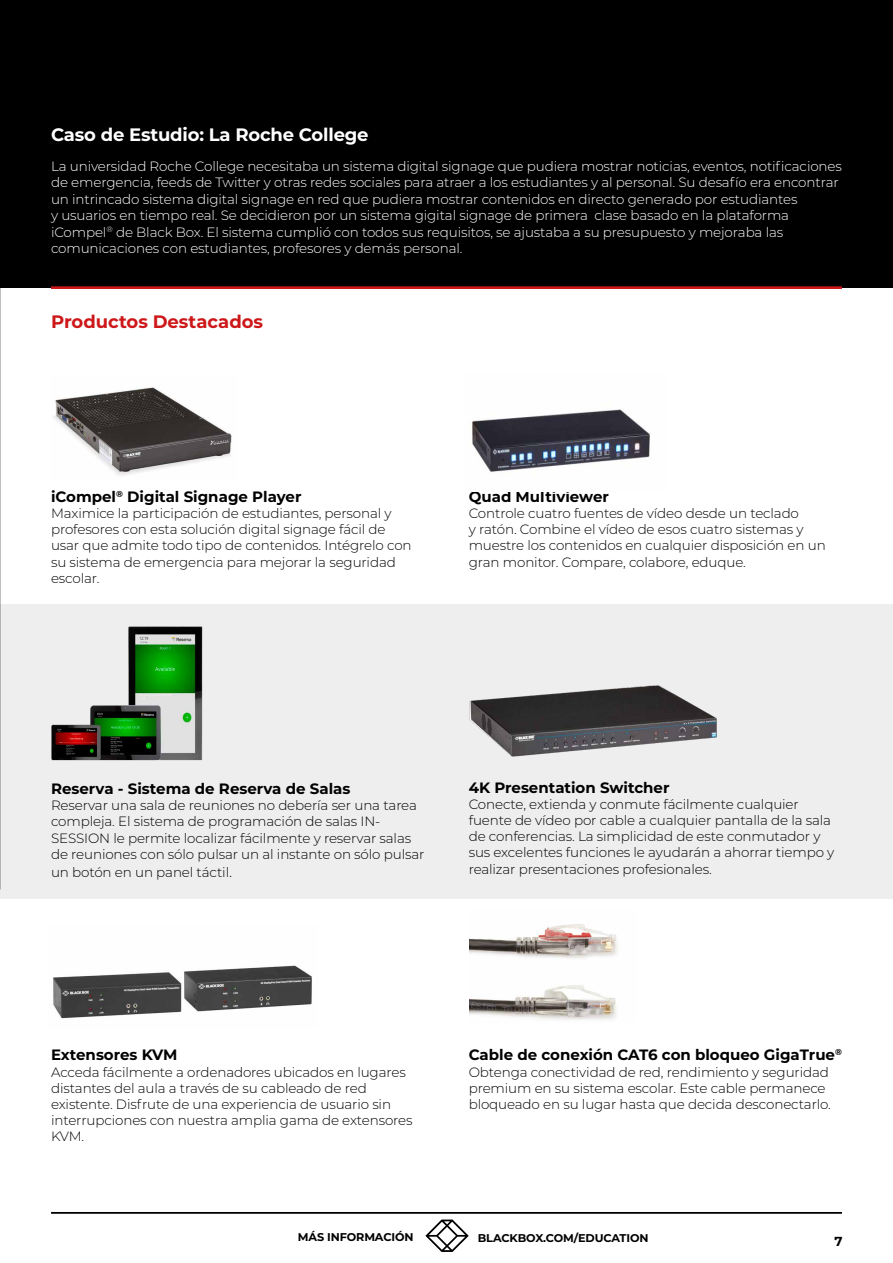
<style>
.page{position:relative;width:893px;height:1263px;background:#fff}
.page>*{position:absolute;margin:0;border:0;box-sizing:border-box;transform-origin:0 0}
.t1{font:700 18px "Montserrat";letter-spacing:-.01em;color:#fff}
.t2{font:700 18px "Montserrat";color:#cd1719}
.t3{font:700 15px "Montserrat";color:#000}
.t4{font:300 13.5px/16.2px "Montserrat";letter-spacing:-.01em;color:#000}
.t5{font:300 13.5px/16.5px "Montserrat";letter-spacing:-.01em;color:#fff}
.t6{font:700 13.05px "Montserrat";color:#020203}
.t7{font:700 11.25px "Montserrat";letter-spacing:-.01em;color:#000}
.s1{font-size:15px}
</style>
<div class="page">
<hr style="left:51px;top:1212px;width:791px;height:2px;background:#000">
<svg style="left:425px;top:1219px;width:44px;height:33px"></svg>
<div style="left:0;top:604px;width:893px;height:295px;background:#eee"></div>
<div style="left:0;top:0;width:893px;height:288px;background:#000"></div>
<hr style="left:51px;top:286px;width:791px;height:3px;background:#cd1719">
<img style="left:53px;top:387px;width:179px;height:89px">
<img style="left:471px;top:409px;width:179px;height:63px">
<img style="left:51px;top:626px;width:152px;height:135px">
<img style="left:469px;top:685px;width:248px;height:72px">
<img style="left:53px;top:965px;width:259px;height:54px">
<img style="left:470px;top:924px;width:148px;height:96px">
<h1 class="t1" style="left:51px;top:122px;width:319px">Caso de Estudio: La Roche College</h1>
<p class="t5" style="left:51px;top:157px;width:792px">La universidad Roche College necesitaba un sistema digital signage que pudiera mostrar noticias, eventos, notificaciones de emergencia, feeds de Twitter y otras redes sociales para atraer a los estudiantes y al personal. Su desafío era encontrar un intrincado sistema digital signage en red que pudiera mostrar contenidos en directo generado por estudiantes<br>y usuarios en tiempo real. Se decidieron por un sistema gigital signage de primera clase basado en la plataforma iCompel<sup>®</sup> de Black Box. El sistema cumplió con todos sus requisitos, se ajustaba a su presupuesto y mejoraba las comunicaciones con estudiantes, profesores y demás personal.</p>
<h1 class="t2" style="left:51px;top:308px;width:214px">Productos Destacados</h1>
<p class="t3" style="left:51px;top:486px;width:252px">iCompel<sup>®</sup> Digital Signage Player</p>
<p class="t4" style="left:51px;top:505px;width:362px">Maximice la participación de estudiantes, personal y profesores con esta solución digital signage fácil de usar que admite todo tipo de contenidos. Intégrelo con su sistema de emergencia para mejorar la seguridad escolar.</p>
<p class="t3" style="left:469px;top:486px;width:142px">Quad Multiviewer</p>
<p class="t4" style="left:469px;top:505px;width:359px">Controle cuatro fuentes de vídeo desde un teclado<br>y ratón. Combine el vídeo de esos cuatro sistemas y muestre los contenidos en cualquier disposición en un gran monitor. Compare, colabore, eduque.</p>
<p class="t3" style="left:51px;top:778px;width:301px">Reserva - Sistema de Reserva de Salas</p>
<p class="t4" style="left:51px;top:797px;width:375px">Reservar una sala de reuniones no debería ser una tarea compleja. El sistema de programación de salas IN-SESSION le permite localizar fácilmente y reservar salas de reuniones con sólo pulsar un al instante on sólo pulsar</p>
<p class="t4" style="left:51px;top:863px;width:183px">un botón en un panel táctil<span class="s1">.</span></p>
<p class="t3" style="left:469px;top:776px;width:202px">4K Presentation Switcher</p>
<p class="t4" style="left:469px;top:795px;width:367px">Conecte, extienda y conmute fácilmente cualquier fuente de vídeo por cable a cualquier pantalla de la sala de conferencias. La simplicidad de este conmutador y sus excelentes funciones le ayudarán a ahorrar tiempo y realizar presentaciones profesionales.</p>
<p class="t3" style="left:51px;top:1044px;width:128px">Extensores KVM</p>
<p class="t4" style="left:51px;top:1063px;width:363px">Acceda fácilmente a ordenadores ubicados en lugares distantes del aula a través de su cableado de red existente. Disfrute de una experiencia de usuario sin interrupciones con nuestra amplia gama de extensores KVM.</p>
<p class="t3" style="left:469px;top:1044px;width:375px">Cable de conexión CAT6 con bloqueo GigaTrue<sup>®</sup></p>
<p class="t4" style="left:469px;top:1063px;width:364px">Obtenga conectividad de red, rendimiento y seguridad premium en su sistema escolar. Este cable permanece bloqueado en su lugar hasta que decida desconectarlo.</p>
<p class="t7" style="left:298px;top:1229px;width:117px">MÁS INFORMACIÓN</p>
<p class="t6" style="left:834px;top:1232px;width:10px">7</p>
<p class="t7" style="left:478px;top:1229px;width:172px">BLACKBOX.COM/EDUCATION</p>
</div>
